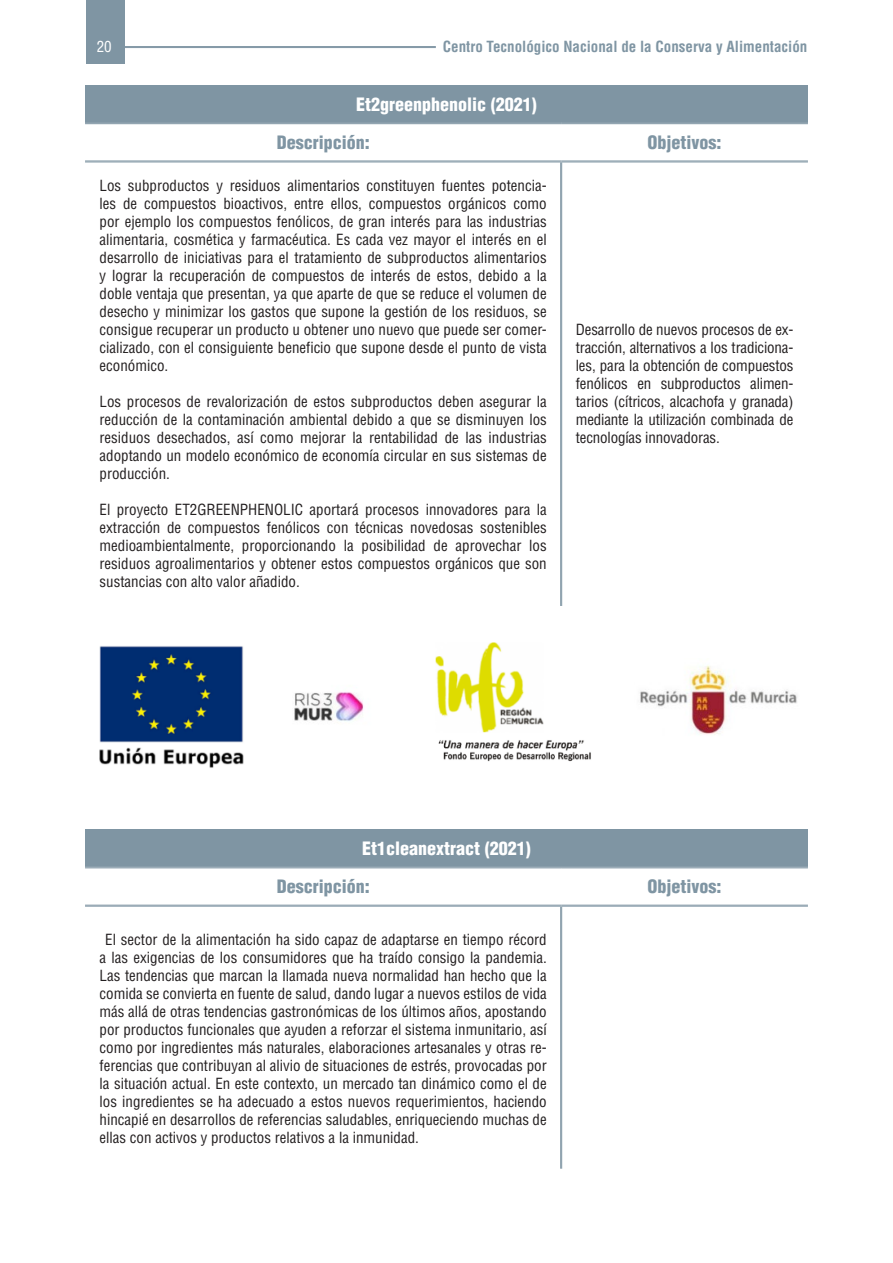
<style>
.page{position:relative;width:893px;height:1263px;background:#fff}
.page>*{position:absolute;margin:0;border:0;box-sizing:border-box;transform-origin:0 0}
.t1{font:900 condensed 18px "Helvetica LT Std";color:#7f95a3}
.t2{font:900 condensed 18px "Helvetica LT Std";color:#fff}
.t3{font:condensed 15px/18px "Helvetica LT Std";color:#231f20;text-align:justify}
.t4{font:700 condensed 15px "Helvetica LT Std";color:#7f95a3}
.t5{font:condensed 15px "Helvetica LT Std";color:#fff}
</style>
<div class="page">
<hr style="left:124px;top:46px;width:312px;height:1px;background:#7f95a3">
<hr style="left:124px;top:47px;width:312px;height:1px;background:#7f95a3">
<div style="left:86px;top:0;width:38px;height:64px;background:#7f95a3"></div>
<div style="left:85px;top:85px;width:723px;height:38px;background:#7f95a3"></div>
<hr style="left:560px;top:162px;width:1px;height:444px;background:#7f95a3">
<hr style="left:561px;top:162px;width:1px;height:444px;background:#7f95a3">
<hr style="left:85px;top:123px;width:476px;height:1px;background:#7f95a3">
<hr style="left:561px;top:123px;width:247px;height:1px;background:#7f95a3">
<hr style="left:85px;top:161px;width:476px;height:1px;background:#7f95a3">
<hr style="left:85px;top:162px;width:476px;height:1px;background:#7f95a3">
<hr style="left:561px;top:161px;width:247px;height:1px;background:#7f95a3">
<hr style="left:561px;top:162px;width:247px;height:1px;background:#7f95a3">
<img style="left:99px;top:646px;width:145px;height:122px">
<img style="left:435px;top:642px;width:156px;height:120px">
<img style="left:640px;top:665px;width:157px;height:70px">
<img style="left:294px;top:692px;width:70px;height:29px">
<div style="left:85px;top:829px;width:723px;height:38px;background:#7f95a3"></div>
<hr style="left:560px;top:906px;width:1px;height:263px;background:#7f95a3">
<hr style="left:561px;top:906px;width:1px;height:263px;background:#7f95a3">
<hr style="left:85px;top:867px;width:476px;height:1px;background:#7f95a3">
<hr style="left:561px;top:867px;width:247px;height:1px;background:#7f95a3">
<hr style="left:85px;top:905px;width:476px;height:1px;background:#7f95a3">
<hr style="left:85px;top:906px;width:476px;height:1px;background:#7f95a3">
<hr style="left:561px;top:905px;width:247px;height:1px;background:#7f95a3">
<hr style="left:561px;top:906px;width:247px;height:1px;background:#7f95a3">
<p class="t5" style="left:97px;top:37px;width:16px">20</p>
<p class="t4" style="left:443px;top:37px;width:366px">Centro Tecnológico Nacional de la Conserva y Alimentación</p>
<p class="t2" style="left:356px;top:93px;width:182px">Et2greenphenolic (2021)</p>
<p class="t1" style="left:277px;top:131px;width:95px">Descripción:</p>
<p class="t1" style="left:648px;top:131px;width:75px">Objetivos:</p>
<p class="t3" style="left:100px;top:177px;width:449px">Los subproductos y residuos alimentarios constituyen fuentes potencia&shy;les de compuestos bioactivos, entre ellos, compuestos orgánicos como por ejemplo los compuestos fenólicos, de gran interés para las industrias alimentaria, cosmética y farmacéutica. Es cada vez mayor el interés en el desarrollo de iniciativas para el tratamiento de subproductos alimentarios y lograr la recuperación de compuestos de interés de estos, debido a la doble ventaja que presentan, ya que aparte de que se reduce el volumen de desecho y minimizar los gastos que supone la gestión de los residuos, se consigue recuperar un producto u obtener uno nuevo que puede ser comer&shy;cializado, con el consiguiente beneficio que supone desde el punto de vista económico.</p>
<p class="t3" style="left:100px;top:393px;width:449px">Los procesos de revalorización de estos subproductos deben asegurar la reducción de la contaminación ambiental debido a que se disminuyen los residuos desechados, así como mejorar la rentabilidad de las industrias adoptando un modelo económico de economía circular en sus sistemas de producción.</p>
<p class="t3" style="left:100px;top:501px;width:449px">El proyecto ET2GREENPHENOLIC aportará procesos innovadores para la extracción de compuestos fenólicos con técnicas novedosas sostenibles medioambientalmente, proporcionando la posibilidad de aprovechar los residuos agroalimentarios y obtener estos compuestos orgánicos que son sustancias con alto valor añadido.</p>
<p class="t3" style="left:576px;top:321px;width:219px">Desarrollo de nuevos procesos de ex&shy;tracción, alternativos a los tradiciona&shy;les, para la obtención de compuestos fenólicos en subproductos alimen&shy;tarios (cítricos, alcachofa y granada) mediante la utilización combinada de tecnologías innovadoras.</p>
<p class="t2" style="left:362px;top:837px;width:170px">Et1cleanextract (2021)</p>
<p class="t1" style="left:277px;top:875px;width:95px">Descripción:</p>
<p class="t1" style="left:648px;top:875px;width:75px">Objetivos:</p>
<p class="t3" style="left:100px;top:930px;width:449px;text-indent:6px">El sector de la alimentación ha sido capaz de adaptarse en tiempo récord a las exigencias de los consumidores que ha traído consigo la pandemia.<br>Las tendencias que marcan la llamada nueva normalidad han hecho que la comida se convierta en fuente de salud, dando lugar a nuevos estilos de vida más allá de otras tendencias gastronómicas de los últimos años, apostando por productos funcionales que ayuden a reforzar el sistema inmunitario, así como por ingredientes más naturales, elaboraciones artesanales y otras re&shy;ferencias que contribuyan al alivio de situaciones de estrés, provocadas por la situación actual. En este contexto, un mercado tan dinámico como el de los ingredientes se ha adecuado a estos nuevos requerimientos, haciendo hincapié en desarrollos de referencias saludables, enriqueciendo muchas de ellas con activos y productos relativos a la inmunidad.</p>
</div>
